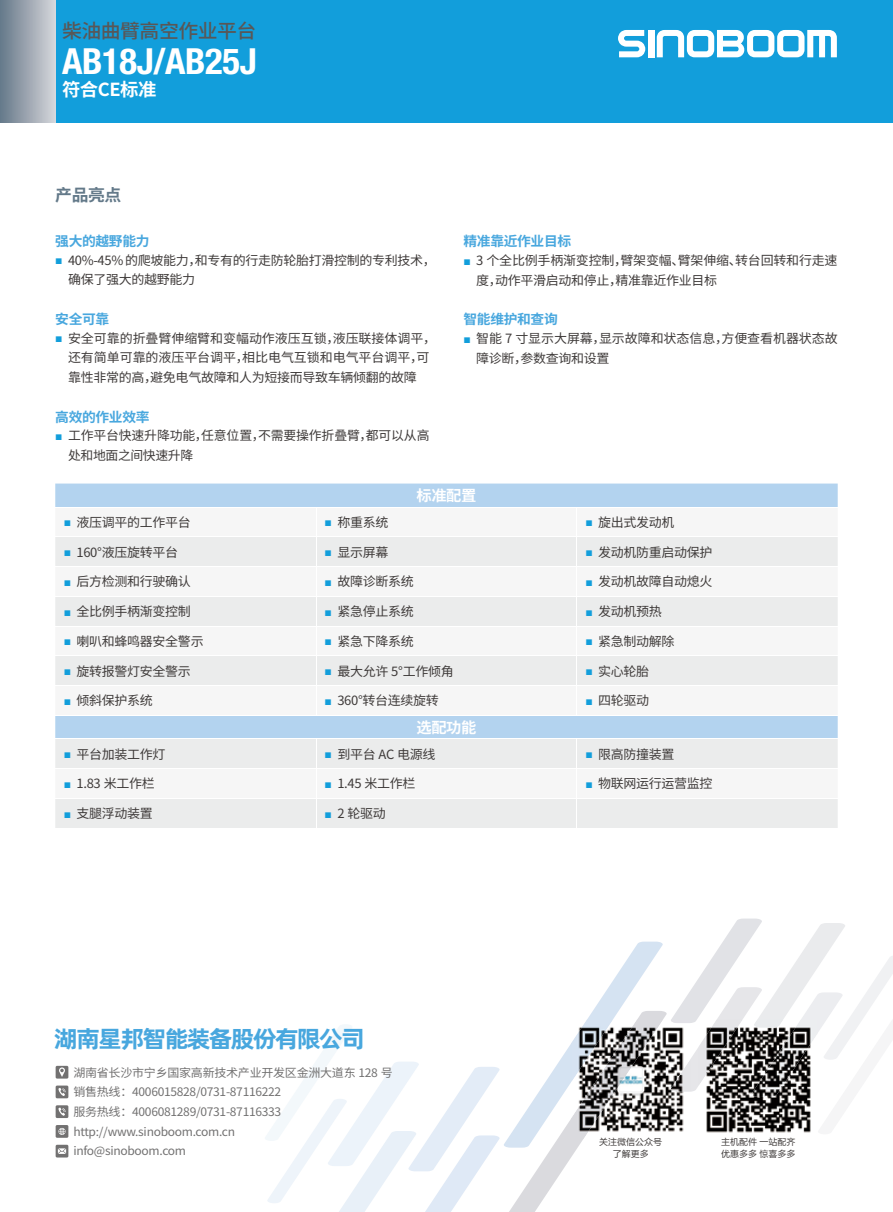
<style>
.page{position:relative;width:893px;height:1212px;background:#fff}
.page>*{position:absolute;margin:0;border:0;box-sizing:border-box;transform-origin:0 0}
.t1{font:700 condensed 36px "Helvetica Neue LT Pro";letter-spacing:-.01em;color:#fff}
.t2{font:23.55px "Alibaba Pu Hui Ti B";letter-spacing:-.09em;color:#48a7de;scale:1.05 1}
.t3{font:500 19.5px "Source Han Sans CN";letter-spacing:-.025em;color:#595757}
.t4{font:700 18px "Source Han Sans CN";letter-spacing:-.025em;color:#fff}
.t5{font:700 16.5px "Source Han Sans CN";color:#637989}
.t6{font:700 15px "Source Han Sans CN";letter-spacing:-.025em;color:#fff}
.t7{font:700 13.5px "Source Han Sans CN";letter-spacing:-.025em;color:#48a7de}
.t8{font:12.75px/19.5px "Source Han Sans CN";letter-spacing:-.025em;color:#3e3a39}
.t9{font:12.75px/19.5px "Source Han Sans CN";letter-spacing:-.005em;color:#3e3a39;text-align:center}
.t10{font:11.7px/19.5px "Source Han Sans CN";letter-spacing:-.025em;color:#727171}
.t11{font:9px/12px "FZLTHK GBK1 0";color:#3e3a39;text-align:center}
.s1{font-family:"Microsoft Ya Hei";font-size:12px;color:#129edb}
</style>
<div class="page">
<svg style="left:265px;top:918px;width:628px;height:294px"></svg>
<div style="left:55px;top:0;width:838px;height:122px;background:#129edb"></div>
<div style="left:0;top:0;width:55px;height:122px;background:linear-gradient(to right,#657889,#d5d5da)"></div>
<div style="left:648px;top:30px;width:6px;height:27px;background:#fff"></div>
<svg style="left:618px;top:30px;width:27px;height:27px"></svg>
<svg style="left:657px;top:30px;width:180px;height:27px"></svg>
<div style="left:55px;top:483px;width:783px;height:24px;background:#b3d3ef"></div>
<svg style="left:55px;top:537px;width:783px;height:291px;fill:#ebecec"></svg>
<hr style="left:55px;top:566px;width:261px;height:1px;background:#fff">
<hr style="left:316px;top:566px;width:261px;height:1px;background:#fff">
<hr style="left:577px;top:566px;width:261px;height:1px;background:#fff">
<hr style="left:55px;top:596px;width:261px;height:1px;background:#fff">
<hr style="left:316px;top:596px;width:261px;height:1px;background:#fff">
<hr style="left:577px;top:596px;width:261px;height:1px;background:#fff">
<hr style="left:55px;top:626px;width:261px;height:1px;background:#fff">
<hr style="left:316px;top:626px;width:261px;height:1px;background:#fff">
<hr style="left:577px;top:626px;width:261px;height:1px;background:#fff">
<hr style="left:55px;top:655px;width:261px;height:1px;background:#fff">
<hr style="left:316px;top:655px;width:261px;height:1px;background:#fff">
<hr style="left:577px;top:655px;width:261px;height:1px;background:#fff">
<hr style="left:55px;top:685px;width:261px;height:1px;background:#fff">
<hr style="left:316px;top:685px;width:261px;height:1px;background:#fff">
<svg style="left:316px;top:537px;width:1px;height:178px"></svg>
<hr style="left:577px;top:685px;width:261px;height:1px;background:#fff">
<svg style="left:576px;top:537px;width:1px;height:178px"></svg>
<hr style="left:55px;top:715px;width:261px;height:1px;background:#fff">
<hr style="left:316px;top:715px;width:261px;height:1px;background:#fff">
<hr style="left:577px;top:715px;width:261px;height:1px;background:#fff">
<hr style="left:55px;top:738px;width:261px;height:1px;background:#fff">
<hr style="left:316px;top:738px;width:261px;height:1px;background:#fff">
<hr style="left:577px;top:738px;width:261px;height:1px;background:#fff">
<svg style="left:316px;top:739px;width:1px;height:89px"></svg>
<svg style="left:576px;top:739px;width:1px;height:89px"></svg>
<hr style="left:55px;top:768px;width:261px;height:1px;background:#fff">
<hr style="left:316px;top:768px;width:261px;height:1px;background:#fff">
<hr style="left:577px;top:768px;width:261px;height:1px;background:#fff">
<hr style="left:55px;top:798px;width:261px;height:1px;background:#fff">
<hr style="left:316px;top:798px;width:261px;height:1px;background:#fff">
<hr style="left:577px;top:798px;width:261px;height:1px;background:#fff">
<img style="left:663px;top:1020px;width:27px;height:79px">
<img style="left:610px;top:1099px;width:80px;height:40px">
<img style="left:670px;top:1020px;width:20px;height:3px">
<img style="left:571px;top:1082px;width:66px;height:36px">
<img style="left:571px;top:1020px;width:13px;height:62px">
<img style="left:584px;top:1020px;width:79px;height:79px">
<img style="left:571px;top:1099px;width:39px;height:40px">
<img style="left:699px;top:1020px;width:119px;height:119px">
<img style="left:751px;top:1020px;width:67px;height:77px">
<img style="left:753px;top:1020px;width:30px;height:7px">
<img style="left:699px;top:1020px;width:43px;height:65px">
<div style="left:56px;top:1066px;width:12px;height:12px;background:#727171;border-radius:2px"></div>
<svg style="left:59px;top:1067px;width:6px;height:10px"></svg>
<div style="left:56px;top:1085px;width:12px;height:13px;background:#727171;border-radius:2px"></div>
<div style="left:56px;top:1105px;width:12px;height:13px;background:#727171;border-radius:2px"></div>
<div style="left:56px;top:1125px;width:12px;height:13px;background:#727171;border-radius:2px"></div>
<svg style="left:56px;top:1145px;width:12px;height:12px"></svg>
<svg style="left:58px;top:1148px;width:8px;height:6px"></svg>
<svg style="left:58px;top:1088px;width:8px;height:8px"></svg>
<svg style="left:58px;top:1107px;width:8px;height:9px"></svg>
<svg style="left:58px;top:1128px;width:8px;height:7px"></svg>
<h3 class="t3" style="left:62px;top:19px;width:196px">柴油曲臂高空作业平台</h3>
<h1 class="t1" style="left:62px;top:39px;width:196px">AB18J/AB25J</h1>
<h3 class="t4" style="left:62px;top:80px;width:96px">符合CE标准</h3>
<p class="t5" style="left:55px;top:185px;width:68px">产品亮点</p>
<p class="t7" style="left:55px;top:233px;width:96px">强大的越野能力</p>
<p class="t8" style="left:68px;top:251px;width:369px;text-indent:-13px"><span class="s1">■</span> 40%-45% 的爬坡能力，和专有的行走防轮胎打滑控制的专利技术，确保了强大的越野能力</p>
<p class="t7" style="left:55px;top:311px;width:56px">安全可靠</p>
<p class="t9" style="left:55px;top:329px;width:382px"><span class="s1">■</span> 安全可靠的折叠臂伸缩臂和变幅动作液压互锁，液压联接体调平，还有简单可靠的液压平台调平，相比电气互锁和电气平台调平，可<br>靠性非常的高，避免电气故障和人为短接而导致车辆倾翻的故障</p>
<p class="t7" style="left:55px;top:409px;width:96px">高效的作业效率</p>
<p class="t8" style="left:68px;top:426px;width:363px;text-indent:-13px"><span class="s1">■</span> 工作平台快速升降功能，任意位置，不需要操作折叠臂，都可以从高处和地面之间快速升降</p>
<p class="t7" style="left:463px;top:234px;width:109px">精准靠近作业目标</p>
<p class="t8" style="left:476px;top:251px;width:363px;text-indent:-13px"><span class="s1">■</span> 3 个全比例手柄渐变控制，臂架变幅、臂架伸缩、转台回转和行走速度，动作平滑启动和停止，精准靠近作业目标</p>
<p class="t7" style="left:463px;top:312px;width:96px">智能维护和查询</p>
<p class="t9" style="left:476px;top:329px;width:363px;text-align:left;text-indent:-13px"><span class="s1">■</span> 智能 7 寸显示大屏幕，显示故障和状态信息，方便查看机器状态故障诊断，参数查询和设置</p>
<p class="t6" style="left:416px;top:487px;width:62px">标准配置</p>
<p class="t8" style="left:64px;top:513px;width:129px"><span class="s1">■</span> 液压调平的工作平台</p>
<p class="t8" style="left:325px;top:513px;width:65px"><span class="s1">■</span> 称重系统</p>
<p class="t8" style="left:585px;top:513px;width:91px"><span class="s1">■</span> 旋出式发动机</p>
<p class="t8" style="left:64px;top:542px;width:116px"><span class="s1">■</span> 160°液压旋转平台</p>
<p class="t8" style="left:325px;top:542px;width:65px"><span class="s1">■</span> 显示屏幕</p>
<p class="t8" style="left:585px;top:542px;width:129px"><span class="s1">■</span> 发动机防重启动保护</p>
<p class="t8" style="left:64px;top:572px;width:129px"><span class="s1">■</span> 后方检测和行驶确认</p>
<p class="t8" style="left:325px;top:572px;width:91px"><span class="s1">■</span> 故障诊断系统</p>
<p class="t8" style="left:585px;top:572px;width:129px"><span class="s1">■</span> 发动机故障自动熄火</p>
<p class="t8" style="left:64px;top:602px;width:129px"><span class="s1">■</span> 全比例手柄渐变控制</p>
<p class="t8" style="left:325px;top:602px;width:91px"><span class="s1">■</span> 紧急停止系统</p>
<p class="t8" style="left:585px;top:602px;width:78px"><span class="s1">■</span> 发动机预热</p>
<p class="t8" style="left:64px;top:632px;width:141px"><span class="s1">■</span> 喇叭和蜂鸣器安全警示</p>
<p class="t8" style="left:325px;top:632px;width:91px"><span class="s1">■</span> 紧急下降系统</p>
<p class="t8" style="left:585px;top:632px;width:91px"><span class="s1">■</span> 紧急制动解除</p>
<p class="t8" style="left:64px;top:661px;width:129px"><span class="s1">■</span> 旋转报警灯安全警示</p>
<p class="t8" style="left:325px;top:661px;width:131px"><span class="s1">■</span> 最大允许 5°工作倾角</p>
<p class="t8" style="left:585px;top:661px;width:65px"><span class="s1">■</span> 实心轮胎</p>
<p class="t8" style="left:64px;top:691px;width:91px"><span class="s1">■</span> 倾斜保护系统</p>
<p class="t8" style="left:325px;top:691px;width:116px"><span class="s1">■</span> 360°转台连续旋转</p>
<p class="t8" style="left:585px;top:691px;width:65px"><span class="s1">■</span> 四轮驱动</p>
<p class="t6" style="left:416px;top:719px;width:62px">选配功能</p>
<p class="t8" style="left:64px;top:744px;width:103px"><span class="s1">■</span> 平台加装工作灯</p>
<p class="t8" style="left:325px;top:744px;width:113px"><span class="s1">■</span> 到平台 AC 电源线</p>
<p class="t8" style="left:585px;top:744px;width:91px"><span class="s1">■</span> 限高防撞装置</p>
<p class="t8" style="left:64px;top:774px;width:93px"><span class="s1">■</span> 1.83 米工作栏</p>
<p class="t8" style="left:325px;top:774px;width:93px"><span class="s1">■</span> 1.45 米工作栏</p>
<p class="t8" style="left:585px;top:774px;width:129px"><span class="s1">■</span> 物联网运行运营监控</p>
<p class="t8" style="left:64px;top:804px;width:91px"><span class="s1">■</span> 支腿浮动装置</p>
<p class="t8" style="left:325px;top:804px;width:63px"><span class="s1">■</span> 2 轮驱动</p>
<h2 class="t2" style="left:54px;top:1020px;width:298px">湖南星邦智能装备股份有限公司</h2>
<p class="t10" style="left:73px;top:1063px;width:321px">湖南省长沙市宁乡国家高新技术产业开发区金洲大道东 128 号销售热线：400 6 0 1 5828/0731-8711 6222<br>服务热线：400 608 1289/0731-8711 6333 http://www.sinoboom.com.cn<br>info@sinoboom.com</p>
<p class="t11" style="left:599px;top:1136px;width:64px">关注微信公众号了解更多</p>
<p class="t11" style="left:721px;top:1136px;width:76px;text-align:left">主机配件 一站配齐优惠多多 惊喜多多</p>
</div>
